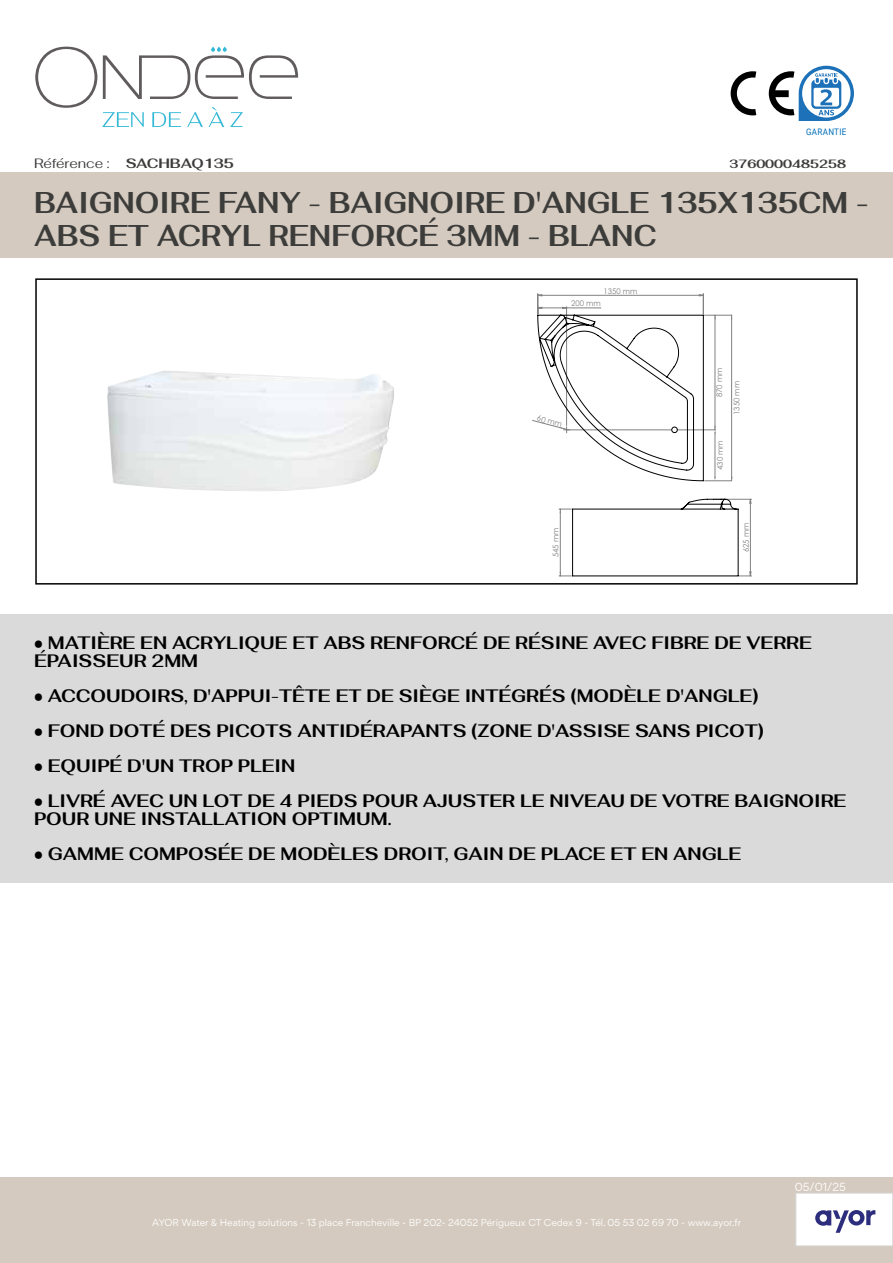
<style>
.page{position:relative;width:893px;height:1263px;background:#fff}
.page>*{position:absolute;margin:0;border:0;box-sizing:border-box;transform-origin:0 0}
.t1{font:700 30px/33px "Fahkwang";color:#3c3c3b;scale:.9 1}
.t2{font:700 18px/18px "Fahkwang";color:#000;scale:.95 1}
.t3{font:13.5px "Fahkwang";color:#3c3c3b}
.t4{font:700 12px "Fahkwang";color:#3c3c3b}
.t5{font:10.5px "Gordita";color:#fff}
.t6{font:9px "Gordita";color:#fff}
.t7{font:9px "Roboto";letter-spacing:.035em;color:#006eb8;scale:.9 1}
.t8{font:7.8px "Century Gothic";color:#818181}
.s1{font-weight:700}
</style>
<div class="page">
<svg style="left:532px;top:293px;width:220px;height:283px"></svg>
<svg style="left:538px;top:307px;width:29px;height:1px"></svg>
<svg style="left:538px;top:295px;width:165px;height:1px"></svg>
<svg style="left:750px;top:499px;width:1px;height:77px"></svg>
<svg style="left:537px;top:315px;width:201px;height:261px"></svg>
<div style="left:0;top:1178px;width:893px;height:85px;background:#d4cabf"></div>
<div style="left:796px;top:1193px;width:97px;height:53px;background:#fff"></div>
<div style="left:795px;top:1193px;width:98px;height:53px;border:1px solid #dadada"></div>
<img style="left:107px;top:371px;width:287px;height:120px">
<div style="left:0;top:172px;width:893px;height:85px;background:#d4cabf"></div>
<svg style="left:731px;top:71px;width:25px;height:44px"></svg>
<svg style="left:769px;top:66px;width:85px;height:55px"></svg>
<div style="left:35px;top:278px;width:823px;height:307px;border:2px solid #000"></div>
<div style="left:0;top:614px;width:893px;height:75px;background:#dadada"></div>
<div style="left:0;top:667px;width:893px;height:57px;background:#dadada"></div>
<div style="left:0;top:702px;width:893px;height:57px;background:#dadada"></div>
<div style="left:0;top:737px;width:893px;height:57px;background:#dadada"></div>
<div style="left:0;top:772px;width:893px;height:75px;background:#dadada"></div>
<div style="left:0;top:825px;width:893px;height:57px;background:#dadada"></div>
<svg style="left:815px;top:1210px;width:60px;height:23px"></svg>
<svg style="left:35px;top:47px;width:263px;height:80px"></svg>
<p class="t3" style="left:34px;top:152px;width:202px">Référence : <span class="s1">SACHBAQ135</span></p>
<p class="t7" style="left:806px;top:125px;width:46px">GARANTIE</p>
<p class="t4" style="left:729px;top:153px;width:118px">3760000485258</p>
<h1 class="t1" style="left:34px;top:185px;width:929px">BAIGNOIRE FANY - BAIGNOIRE D'ANGLE 135X135CM -<br>ABS ET ACRYL RENFORCÉ 3MM - BLANC</h1>
<p class="t8" style="left:604px;top:285px;width:36px">1350 mm</p>
<p class="t8" style="left:571px;top:298px;width:31px">200 mm</p>
<p class="t8" style="left:539px;top:412px;width:27px;rotate:15deg">60 mm</p>
<p class="t8" style="left:714px;top:397px;width:31px;rotate:-90deg">870 mm</p>
<p class="t8" style="left:714px;top:470px;width:31px;rotate:-90deg">430 mm</p>
<p class="t8" style="left:731px;top:415px;width:36px;rotate:-90deg">1350 mm</p>
<p class="t8" style="left:550px;top:557px;width:31px;rotate:-90deg">545 mm</p>
<p class="t8" style="left:740px;top:552px;width:31px;rotate:-90deg">625 mm</p>
<p class="t2" style="left:34px;top:633px;width:820px">• MATIÈRE EN ACRYLIQUE ET ABS RENFORCÉ DE RÉSINE AVEC FIBRE DE VERRE<br>ÉPAISSEUR 2MM</p>
<p class="t2" style="left:34px;top:686px;width:764px">• ACCOUDOIRS, D'APPUI-TÊTE ET DE SIÈGE INTÉGRÉS (MODÈLE D'ANGLE)</p>
<p class="t2" style="left:34px;top:721px;width:770px">• FOND DOTÉ DES PICOTS ANTIDÉRAPANTS (ZONE D'ASSISE SANS PICOT)</p>
<p class="t2" style="left:34px;top:756px;width:277px">• EQUIPÉ D'UN TROP PLEIN</p>
<p class="t2" style="left:34px;top:791px;width:856px">• LIVRÉ AVEC UN LOT DE 4 PIEDS POUR AJUSTER LE NIVEAU DE VOTRE BAIGNOIRE<br>POUR UNE INSTALLATION OPTIMUM.</p>
<p class="t2" style="left:34px;top:844px;width:746px">• GAMME COMPOSÉE DE MODÈLES DROIT, GAIN DE PLACE ET EN ANGLE</p>
<p class="t6" style="left:152px;top:1216px;width:590px">AYOR Water &amp; Heating solutions - 13 place Francheville - BP 202- 24052 Périgueux CT Cedex 9 - Tél. 05 53 02 69 70 - www.ayor.fr</p>
<p class="t5" style="left:795px;top:1179px;width:53px">05/01/25</p>
</div>
